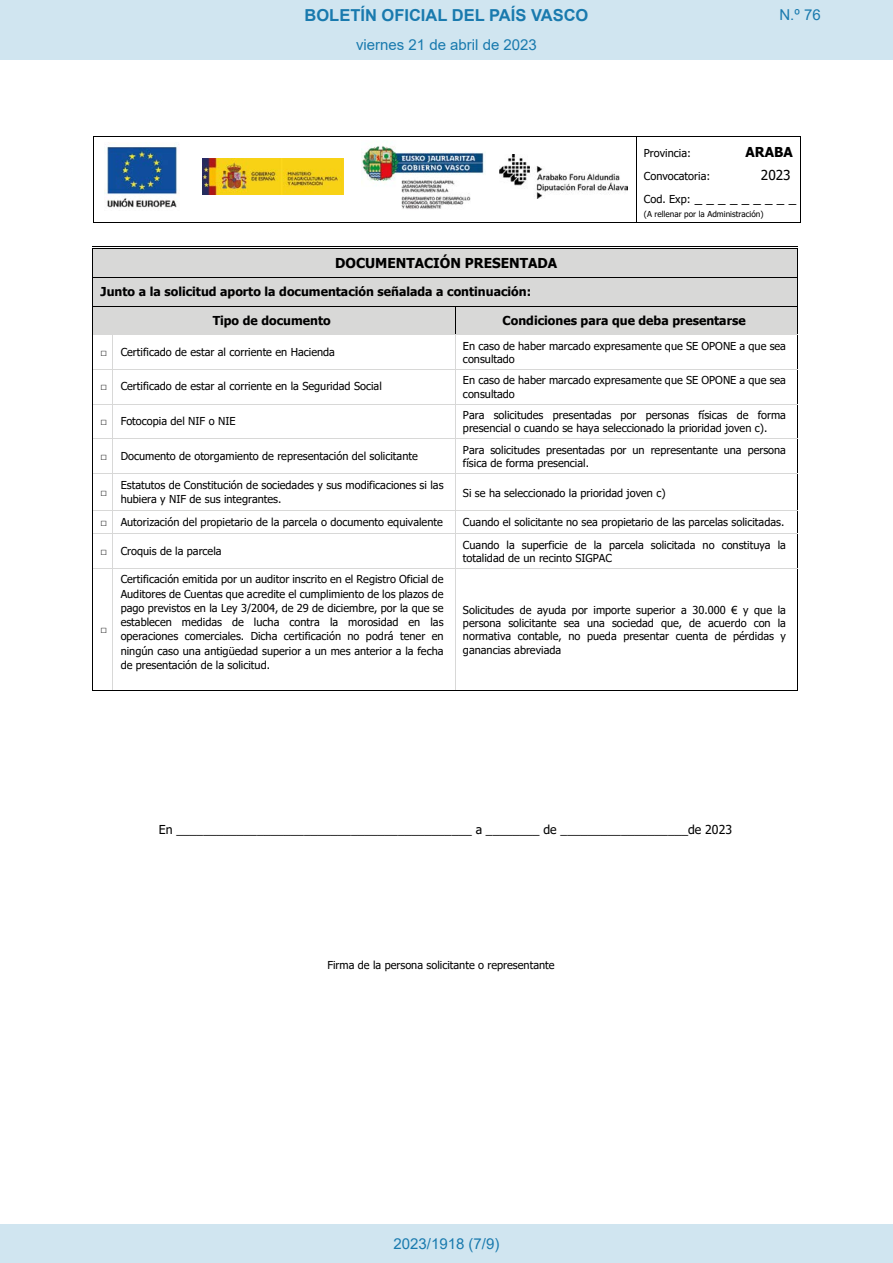
<style>
.page{position:relative;width:893px;height:1263px;background:#fff}
.page>*{position:absolute;margin:0;border:0;box-sizing:border-box;transform-origin:0 0}
.t1{font:700 16.5px "Arial";color:#197aae}
.t2{font:15px "Arial";color:#197aae}
.t3{font:700 13.65px "Tahoma";color:#000}
.t4{font:13.65px/23.1px "Tahoma";color:#000}
.t5{font:700 12.3px "Tahoma";color:#000}
.t6{font:12.3px "Tahoma";color:#000}
.t7{font:10.95px/13.2px "Tahoma";color:#000}
.t8{font:8.25px "Tahoma";color:#000}
.s1{font-size:10.95px}
</style>
<div class="page">
<hr style="left:93px;top:137px;width:1px;height:86px;background:#000">
<hr style="left:636px;top:137px;width:1px;height:86px;background:#000">
<hr style="left:800px;top:137px;width:1px;height:86px;background:#000">
<hr style="left:93px;top:136px;width:708px;height:1px;background:#000">
<hr style="left:93px;top:223px;width:708px;height:1px;background:#000">
<img style="left:104px;top:144px;width:75px;height:64px">
<img style="left:203px;top:158px;width:140px;height:36px">
<img style="left:361px;top:146px;width:123px;height:63px">
<img style="left:500px;top:155px;width:127px;height:44px">
<div style="left:93px;top:248px;width:704px;height:30px;background:#d8d8d7"></div>
<div style="left:93px;top:278px;width:704px;height:28px;background:#d8d8d7"></div>
<div style="left:93px;top:306px;width:362px;height:28px;background:#d8d8d7"></div>
<div style="left:456px;top:306px;width:341px;height:28px;background:#d8d8d7"></div>
<hr style="left:92px;top:248px;width:1px;height:442px;background:#000">
<hr style="left:797px;top:248px;width:1px;height:442px;background:#000">
<svg style="left:455px;top:307px;width:1px;height:27px"></svg>
<hr style="left:455px;top:335px;width:1px;height:34px;background:#d8d8d7">
<hr style="left:455px;top:370px;width:1px;height:34px;background:#d8d8d7">
<hr style="left:455px;top:404px;width:1px;height:35px;background:#d8d8d7">
<hr style="left:455px;top:439px;width:1px;height:34px;background:#d8d8d7">
<hr style="left:455px;top:474px;width:1px;height:36px;background:#d8d8d7">
<svg style="left:455px;top:511px;width:1px;height:22px"></svg>
<hr style="left:455px;top:534px;width:1px;height:34px;background:#d8d8d7">
<hr style="left:455px;top:569px;width:1px;height:121px;background:#d8d8d7">
<hr style="left:113px;top:335px;width:1px;height:34px;background:#d8d8d7">
<hr style="left:113px;top:370px;width:1px;height:34px;background:#d8d8d7">
<hr style="left:113px;top:404px;width:1px;height:35px;background:#d8d8d7">
<hr style="left:113px;top:439px;width:1px;height:34px;background:#d8d8d7">
<hr style="left:113px;top:474px;width:1px;height:36px;background:#d8d8d7">
<hr style="left:113px;top:534px;width:1px;height:34px;background:#d8d8d7">
<hr style="left:113px;top:569px;width:1px;height:121px;background:#d8d8d7">
<hr style="left:92px;top:246px;width:706px;height:1px;background:#000">
<hr style="left:92px;top:248px;width:706px;height:1px;background:#000">
<hr style="left:93px;top:278px;width:704px;height:1px;background:#000">
<hr style="left:93px;top:306px;width:704px;height:1px;background:#000">
<hr style="left:93px;top:334px;width:704px;height:1px;background:#d8d8d7">
<hr style="left:93px;top:369px;width:704px;height:1px;background:#d8d8d7">
<hr style="left:93px;top:404px;width:704px;height:1px;background:#d8d8d7">
<hr style="left:93px;top:439px;width:704px;height:1px;background:#d8d8d7">
<hr style="left:93px;top:473px;width:704px;height:1px;background:#d8d8d7">
<hr style="left:93px;top:510px;width:704px;height:1px;background:#d8d8d7">
<hr style="left:93px;top:533px;width:704px;height:1px;background:#d8d8d7">
<hr style="left:93px;top:568px;width:704px;height:1px;background:#d8d8d7">
<hr style="left:92px;top:690px;width:706px;height:1px;background:#000">
<div style="left:0;top:0;width:893px;height:60px;background:#d0e5f0"></div>
<div style="left:0;top:1225px;width:893px;height:38px;background:#d0e5f0"></div>
<h1 class="t1" style="left:305px;top:3px;width:285px">BOLETÍN OFICIAL DEL PAÍS VASCO</h1>
<h2 class="t2" style="left:779px;top:5px;width:43px">N.º 76</h2>
<h2 class="t2" style="left:356px;top:35px;width:182px">viernes 21 de abril de 2023</h2>
<p class="t7" style="left:644px;top:147px;width:49px">Provincia:</p>
<p class="t3" style="left:746px;top:142px;width:49px">ARABA</p>
<p class="t7" style="left:644px;top:170px;width:68px">Convocatoria:</p>
<p class="t4" style="left:644px;top:164px;width:154px;text-indent:117px">2023<br><span class="s1">Cod. Exp:</span> _ _ _ _ _ _ _ _ _</p>
<p class="t8" style="left:644px;top:208px;width:121px">(A rellenar por la Administración)</p>
<p class="t3" style="left:335px;top:253px;width:223px">DOCUMENTACIÓN PRESENTADA</p>
<p class="t5" style="left:101px;top:283px;width:432px">Junto a la solicitud aporto la documentación señalada a continuación:</p>
<p class="t5" style="left:213px;top:311px;width:120px">Tipo de documento</p>
<p class="t5" style="left:503px;top:311px;width:244px">Condiciones para que deba presentarse</p>
<p class="t7" style="left:101px;top:346px;width:236px">□ Certificado de estar al corriente en Hacienda</p>
<p class="t7" style="left:463px;top:340px;width:325px">En caso de haber marcado expresamente que SE OPONE a que sea consultado</p>
<p class="t7" style="left:101px;top:380px;width:283px">□ Certificado de estar al corriente en la Seguridad Social</p>
<p class="t7" style="left:463px;top:374px;width:325px">En caso de haber marcado expresamente que SE OPONE a que sea consultado</p>
<p class="t7" style="left:101px;top:415px;width:137px">□ Fotocopia del NIF o NIE</p>
<p class="t7" style="left:463px;top:409px;width:325px">Para solicitudes presentadas por personas físicas de forma presencial o cuando se haya seleccionado la prioridad joven c).</p>
<p class="t7" style="left:101px;top:450px;width:319px">□ Documento de otorgamiento de representación del solicitante</p>
<p class="t7" style="left:463px;top:444px;width:325px">Para solicitudes presentadas por un representante una persona física de forma presencial.</p>
<p class="t7" style="left:101px;top:486px;width:8px">□</p>
<p class="t7" style="left:121px;top:478px;width:324px;line-height:14.2px">Estatutos de Constitución de sociedades y sus modificaciones si las hubiera y NIF de sus integrantes.</p>
<p class="t7" style="left:463px;top:487px;width:204px">Si se ha seleccionado la prioridad joven c)</p>
<p class="t7" style="left:101px;top:516px;width:344px">□ Autorización del propietario de la parcela o documento equivalente</p>
<p class="t7" style="left:463px;top:516px;width:323px">Cuando el solicitante no sea propietario de las parcelas solicitadas.</p>
<p class="t7" style="left:101px;top:545px;width:123px">□ Croquis de la parcela</p>
<p class="t7" style="left:463px;top:539px;width:325px">Cuando la superficie de la parcela solicitada no constituya la totalidad de un recinto SIGPAC</p>
<p class="t7" style="left:101px;top:623px;width:8px">□</p>
<p class="t7" style="left:121px;top:573px;width:324px;line-height:14.2px;text-align:justify">Certificación emitida por un auditor inscrito en el Registro Oficial de Auditores de Cuentas que acredite el cumplimiento de los plazos de pago previstos en la Ley 3/2004, de 29 de diciembre, por la que se establecen medidas de lucha contra la morosidad en las operaciones comerciales. Dicha certificación no podrá tener en ningún caso una antigüedad superior a un mes anterior a la fecha de presentación de la solicitud.</p>
<p class="t7" style="left:463px;top:604px;width:325px;text-align:justify">Solicitudes de ayuda por importe superior a 30.000 € y que la persona solicitante sea una sociedad que, de acuerdo con la normativa contable, no pueda presentar cuenta de pérdidas y ganancias abreviada</p>
<p class="t6" style="left:159px;top:821px;width:575px">En ____________________________________________ a ________ de ___________________de 2023</p>
<p class="t7" style="left:327px;top:959px;width:229px">Firma de la persona solicitante o representante</p>
<h2 class="t2" style="left:393px;top:1234px;width:107px">2023/1918 (7/9)</h2>
</div>
